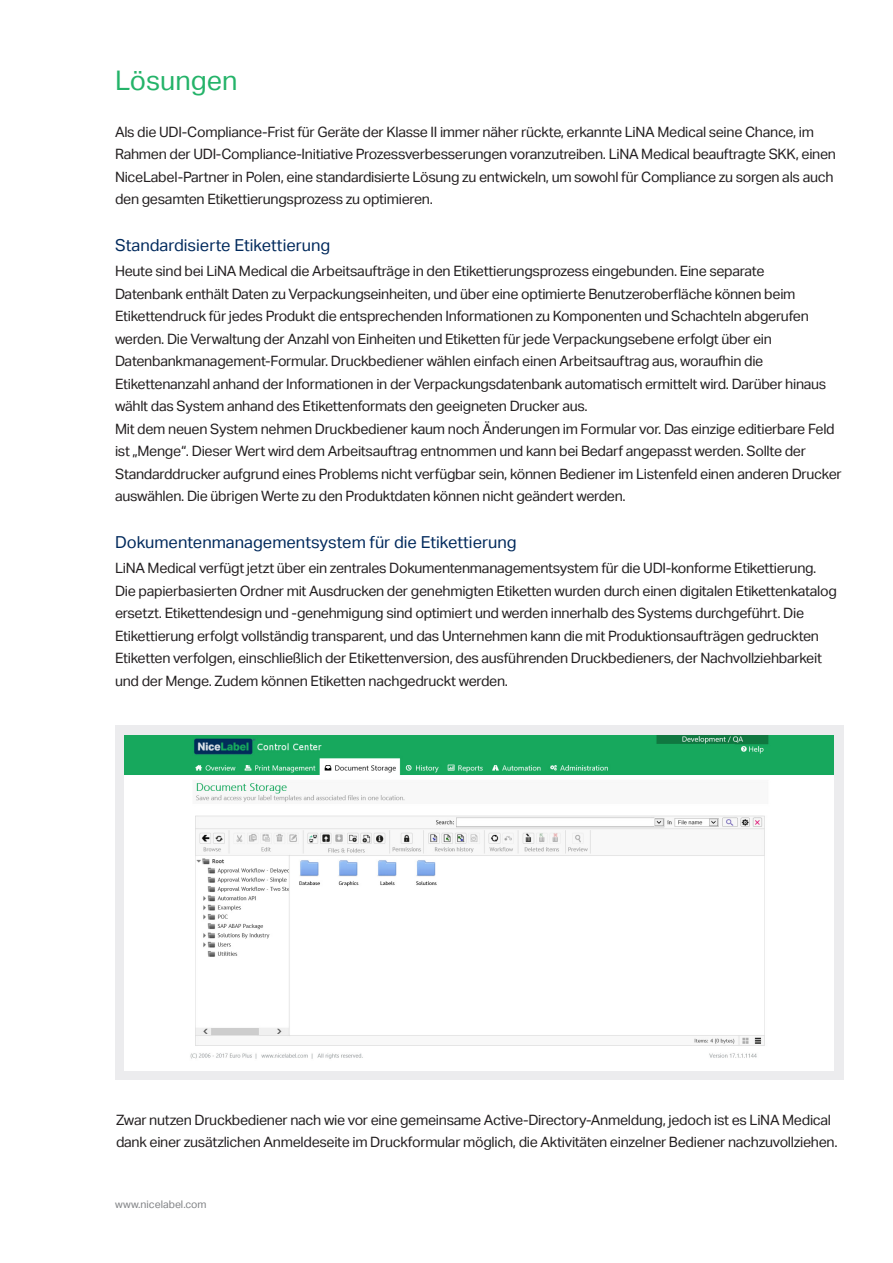
<style>
.page{position:relative;width:893px;height:1263px;background:#fff}
.page>*{position:absolute;margin:0;border:0;box-sizing:border-box;transform-origin:0 0}
.Headline-2{font:27px "Aktiv Grotesk";color:#24b369}
.Headline-4{font:16.5px "Aktiv Grotesk";color:#00295c}
.Body{font:14.25px/22.5px "Aktiv Grotesk";letter-spacing:-.02em;color:#231f20}
.t1{font:10.5px "Aktiv Grotesk";color:#808285}
</style>
<div class="page">
<div style="left:115px;top:725px;width:728px;height:354px;background:#ececee"></div>
<img style="left:125px;top:735px;width:709px;height:336px">
<p class="Headline-2" style="left:115px;top:65px;width:124px">Lösungen</p>
<p class="Body" style="left:115px;top:120px;width:723px">Als die UDI-Compliance-Frist für Geräte der Klasse II immer näher rückte, erkannte LiNA Medical seine Chance, im Rahmen der UDI-Compliance-Initiative Prozessverbesserungen voranzutreiben. LiNA Medical beauftragte SKK, einen NiceLabel-Partner in Polen, eine standardisierte Lösung zu entwickeln, um sowohl für Compliance zu sorgen als auch den gesamten Etikettierungsprozess zu optimieren.</p>
<p class="Headline-4" style="left:115px;top:235px;width:217px">Standardisierte Etikettierung</p>
<p class="Body" style="left:115px;top:260px;width:713px">Heute sind bei LiNA Medical die Arbeitsaufträge in den Etikettierungsprozess eingebunden. Eine separate Datenbank enthält Daten zu Verpackungseinheiten, und über eine optimierte Benutzeroberfläche können beim Etikettendruck für jedes Produkt die entsprechenden Informationen zu Komponenten und Schachteln abgerufen werden. Die Verwaltung der Anzahl von Einheiten und Etiketten für jede Verpackungsebene erfolgt über ein Datenbankmanagement-Formular. Druckbediener wählen einfach einen Arbeitsauftrag aus, woraufhin die Etikettenanzahl anhand der Informationen in der Verpackungsdatenbank automatisch ermittelt wird. Darüber hinaus wählt das System anhand des Etikettenformats den geeigneten Drucker aus.</p>
<p class="Body" style="left:115px;top:417px;width:728px">Mit dem neuen System nehmen Druckbediener kaum noch Änderungen im Formular vor. Das einzige editierbare Feld ist „Menge“. Dieser Wert wird dem Arbeitsauftrag entnommen und kann bei Bedarf angepasst werden. Sollte der Standarddrucker aufgrund eines Problems nicht verfügbar sein, können Bediener im Listenfeld einen anderen Drucker auswählen. Die übrigen Werte zu den Produktdaten können nicht geändert werden.</p>
<p class="Headline-4" style="left:115px;top:532px;width:403px">Dokumentenmanagementsystem für die Etikettierung</p>
<p class="Body" style="left:115px;top:557px;width:723px">LiNA Medical verfügt jetzt über ein zentrales Dokumentenmanagementsystem für die UDI-konforme Etikettierung.<br>Die papierbasierten Ordner mit Ausdrucken der genehmigten Etiketten wurden durch einen digitalen Etikettenkatalog ersetzt. Etikettendesign und -genehmigung sind optimiert und werden innerhalb des Systems durchgeführt. Die Etikettierung erfolgt vollständig transparent, und das Unternehmen kann die mit Produktionsaufträgen gedruckten Etiketten verfolgen, einschließlich der Etikettenversion, des ausführenden Druckbedieners, der Nachvollziehbarkeit und der Menge. Zudem können Etiketten nachgedruckt werden.</p>
<p class="Body" style="left:116px;top:1109px;width:723px">Zwar nutzen Druckbediener nach wie vor eine gemeinsame Active-Directory-Anmeldung, jedoch ist es LiNA Medical dank einer zusätzlichen Anmeldeseite im Druckformular möglich, die Aktivitäten einzelner Bediener nachzuvollziehen.</p>
<p class="t1" style="left:115px;top:1199px;width:93px">www.nicelabel.com</p>
</div>
